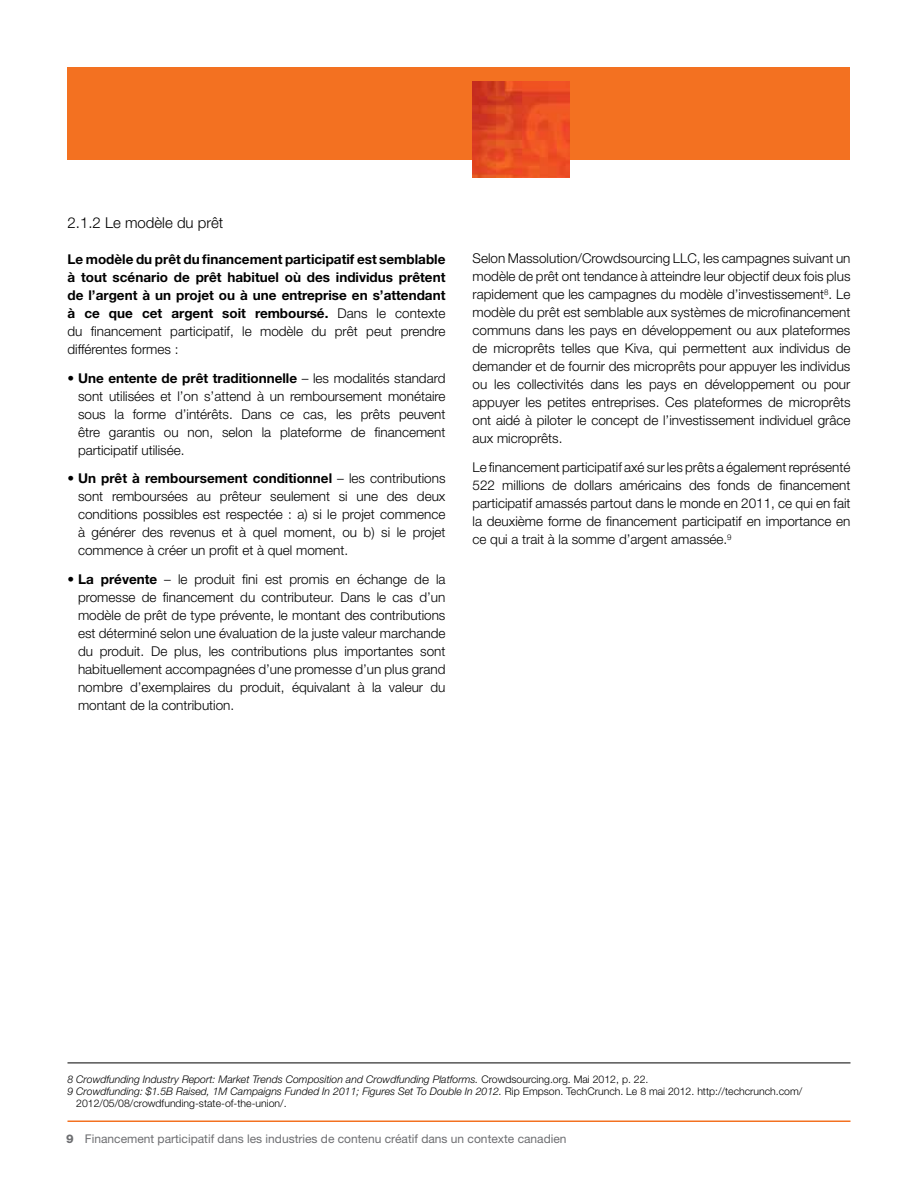
<style>
.page{position:relative;width:918px;height:1188px;background:#fff}
.page>*{position:absolute;margin:0;border:0;box-sizing:border-box;transform-origin:0 0}
.t1{font:300 15px "Helvetica Neue";color:#000}
.t2{font:300 13.5px/18px "Helvetica Neue";color:#000;text-align:justify}
.t3{font:700 13.5px/18px "Helvetica Neue";color:#000;text-align:justify}
.t4{font:12px "Helvetica Neue";color:#6d6e71}
.t5{font:italic 300 10.5px "Helvetica Neue";color:#000}
.t6{font:300 10.5px "Helvetica Neue";color:#000}
.s1{font-weight:300}
.s2{font-weight:700}
.s3{font-style:normal}
.s4{font-weight:800}
</style>
<div class="page">
<hr style="left:68px;top:1120px;width:782px;height:2px;background:#f37121">
<div style="left:68px;top:68px;width:782px;height:92px;background:#f37121"></div>
<img style="left:472px;top:81px;width:97px;height:97px">
<hr style="left:68px;top:1063px;width:782px;height:1px;background:#000">
<p class="t1" style="left:68px;top:213px;width:157px">2.1.2 Le modèle du prêt</p>
<p class="t3" style="left:68px;top:250px;width:380px">Le modèle du prêt du financement participatif est semblable à tout scénario de prêt habituel où des individus prêtent de l’argent à un projet ou à une entreprise en s’attendant à ce que cet argent soit remboursé. <span class="s1">Dans le contexte du financement participatif, le modèle du prêt peut prendre différentes formes :</span></p>
<p class="t2" style="left:78px;top:368px;width:369px;text-indent:-11px"><span class="s2">• Une entente de prêt traditionnelle</span> – les modalités standard sont utilisées et l’on s’attend à un remboursement monétaire sous la forme d’intérêts. Dans ce cas, les prêts peuvent être garantis ou non, selon la plateforme de financement participatif utilisée.</p>
<p class="t2" style="left:78px;top:469px;width:369px;text-indent:-11px"><span class="s2">• Un prêt à remboursement conditionnel</span> – les contributions sont remboursées au prêteur seulement si une des deux conditions possibles est respectée : a) si le projet commence à générer des revenus et à quel moment, ou b) si le projet commence à créer un profit et à quel moment.</p>
<p class="t2" style="left:78px;top:570px;width:369px;text-indent:-11px"><span class="s2">• La prévente</span> – le produit fini est promis en échange de la promesse de financement du contributeur. Dans le cas d’un modèle de prêt de type prévente, le montant des contributions est déterminé selon une évaluation de la juste valeur marchande du produit. De plus, les contributions plus importantes sont habituellement accompagnées d’une promesse d’un plus grand nombre d’exemplaires du produit, équivalant à la valeur du montant de la contribution.</p>
<p class="t2" style="left:472px;top:249px;width:380px">Selon Massolution/Crowdsourcing LLC, les campagnes suivant un modèle de prêt ont tendance à atteindre leur objectif deux fois plus rapidement que les campagnes du modèle d’investissement<sup>8</sup>. Le modèle du prêt est semblable aux systèmes de microfinancement communs dans les pays en développement ou aux plateformes de microprêts telles que Kiva, qui permettent aux individus de demander et de fournir des microprêts pour appuyer les individus ou les collectivités dans les pays en développement ou pour appuyer les petites entreprises. Ces plateformes de microprêts ont aidé à piloter le concept de l’investissement individuel grâce aux microprêts.</p>
<p class="t2" style="left:473px;top:458px;width:380px">Le financement participatif axé sur les prêts a également représenté 522 millions de dollars américains des fonds de financement participatif amassés partout dans le monde en 2011, ce qui en fait la deuxième forme de financement participatif en importance en ce qui a trait à la somme d’argent amassée.<sup>9</sup></p>
<p class="t5" style="left:68px;top:1073px;width:582px">8 Crowdfunding Industry Report: Market Trends Composition and Crowdfunding Platforms. <span class="s3">Crowdsourcing.org. Mai 2012, p. 22.</span></p>
<p class="t5" style="left:68px;top:1085px;width:736px">9 Crowdfunding: $1.5B Raised, 1M Campaigns Funded In 2011; Figures Set To Double In 2012. <span class="s3">Rip Empson. TechCrunch. Le 8 mai 2012. http://techcrunch.com/</span></p>
<p class="t6" style="left:76px;top:1096px;width:212px">2012/05/08/crowdfunding-state-of-the-union/.</p>
<p class="t4" style="left:66px;top:1132px;width:502px"><span class="s4">9</span> Financement participatif dans les industries de contenu créatif dans un contexte canadien</p>
</div>
